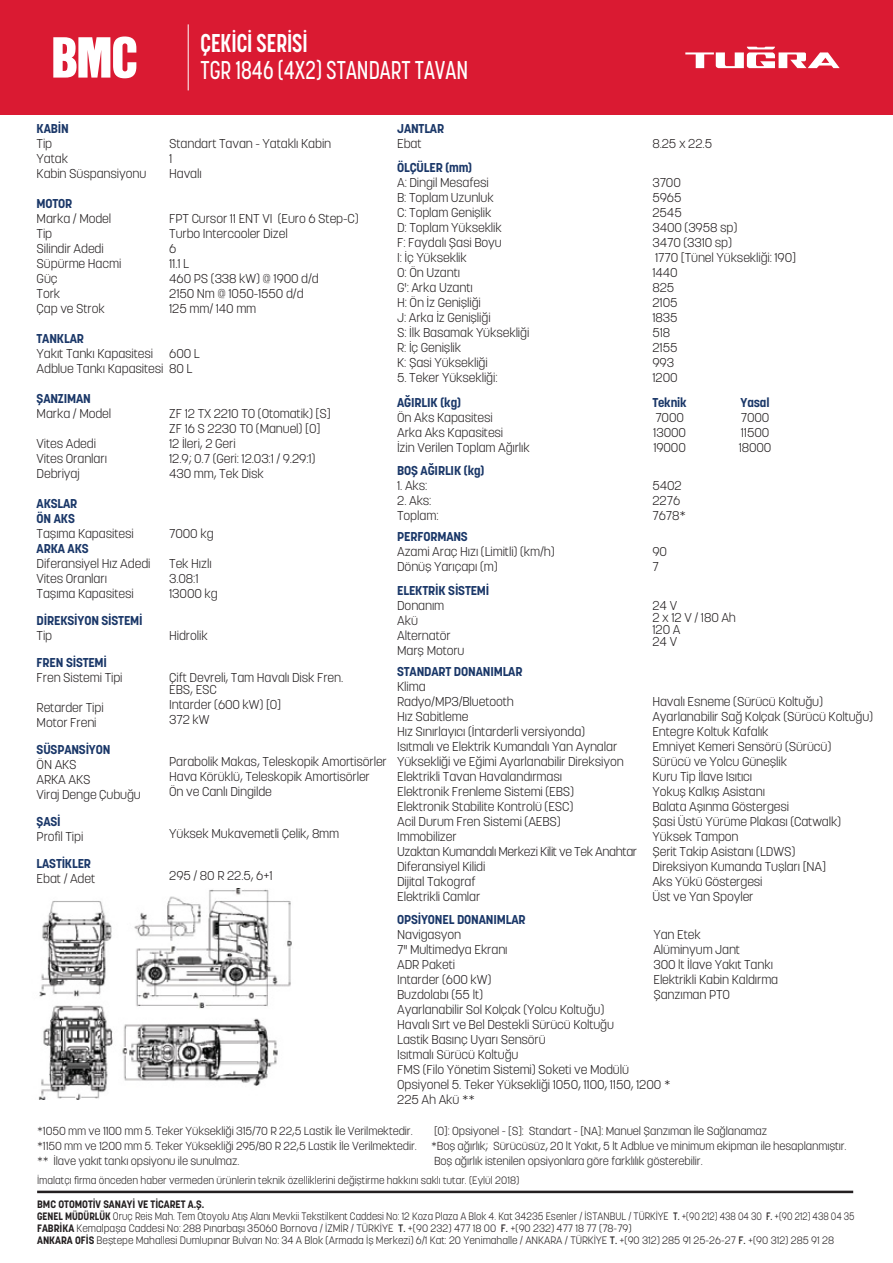
<style>
.page{position:relative;width:893px;height:1263px;background:#fff}
.page>*{position:absolute;margin:0;border:0;box-sizing:border-box;transform-origin:0 0}
.t1{font:500 25.5px "Korolev Condensed";color:#fff;scale:.9 1}
.t2{font:700 25.5px "Korolev Condensed";color:#fff;scale:.9 1}
.t3{font:300 12.75px/15px "Korolev";letter-spacing:-.01em;color:#231f20}
.t4{font:700 12.75px/15px "Korolev";letter-spacing:-.01em;color:#1a3768}
.t5{font:300 11.55px/15px "Korolev";letter-spacing:-.01em;color:#231f20}
.t6{font:300 10.65px/12px "Korolev";color:#231f20;scale:.93 1}
.t7{font:300 10.65px "Korolev";color:#231f20}
.s1{font-weight:700}
.s2{font-weight:500}
</style>
<div class="page">
<hr style="left:37px;top:1191px;width:816px;height:2px;background:#231f20">
<div style="left:0;top:0;width:893px;height:114px;background:#da1a32"></div>
<img style="left:38px;top:889px;width:254px;height:210px">
<hr style="left:188px;top:24px;width:1px;height:66px;background:#fff">
<svg style="left:53px;top:36px;width:83px;height:42px"></svg>
<svg style="left:685px;top:47px;width:155px;height:21px"></svg>
<h1 class="t2" style="left:200px;top:28px;width:121px">ÇEKİCİ SERİSİ</h1>
<h1 class="t1" style="left:200px;top:55px;width:299px">TGR 1846 (4X2) STANDART TAVAN</h1>
<p class="t4" style="left:37px;top:121px;width:34px">KABİN</p>
<p class="t3" style="left:37px;top:136px;width:111px">Tip<br>Yatak<br>Kabin Süspansiyonu</p>
<p class="t4" style="left:37px;top:196px;width:37px">MOTOR</p>
<p class="t3" style="left:37px;top:211px;width:86px">Marka / Model<br>Tip<br>Silindir Adedi<br>Süpürme Hacmi<br>Güç<br>Tork<br>Çap ve Strok</p>
<p class="t4" style="left:37px;top:331px;width:49px">TANKLAR</p>
<p class="t3" style="left:37px;top:346px;width:158px">Yakıt Tankı Kapasitesi<br>Adblue Tankı Kapasitesi 80 L</p>
<p class="t4" style="left:37px;top:391px;width:56px">ŞANZIMAN</p>
<p class="t3" style="left:37px;top:406px;width:76px">Marka / Model</p>
<p class="t3" style="left:37px;top:436px;width:72px">Vites Adedi<br>Vites Oranları<br>Debriyaj</p>
<p class="t4" style="left:37px;top:496px;width:42px">AKSLAR<br>ÖN AKS</p>
<p class="t3" style="left:37px;top:526px;width:99px">Taşıma Kapasitesi</p>
<p class="t4" style="left:37px;top:541px;width:54px">ARKA AKS</p>
<p class="t3" style="left:37px;top:556px;width:115px">Diferansiyel Hız Adedi<br>Vites Oranları<br>Taşıma Kapasitesi</p>
<p class="t4" style="left:37px;top:613px;width:108px">DİREKSİYON SİSTEMİ</p>
<p class="t3" style="left:37px;top:628px;width:17px">Tip</p>
<p class="t4" style="left:37px;top:655px;width:72px">FREN SİSTEMİ</p>
<p class="t3" style="left:37px;top:670px;width:88px">Fren Sistemi Tipi</p>
<p class="t3" style="left:37px;top:700px;width:69px">Retarder Tipi<br>Motor Freni</p>
<p class="t4" style="left:37px;top:742px;width:75px">SÜSPANSİYON</p>
<p class="t3" style="left:37px;top:757px;width:106px">ÖN AKS<br>ARKA AKS<br>Viraj Denge Çubuğu</p>
<p class="t4" style="left:37px;top:814px;width:25px">ŞASİ</p>
<p class="t3" style="left:37px;top:829px;width:48px">Profil Tipi</p>
<p class="t4" style="left:37px;top:856px;width:56px">LASTİKLER</p>
<p class="t3" style="left:37px;top:871px;width:60px">Ebat / Adet</p>
<p class="t3" style="left:169px;top:136px;width:164px">Standart Tavan - Yataklı Kabin<br>1<br>Havalı</p>
<p class="t3" style="left:169px;top:211px;width:191px">FPT Cursor 11 ENT VI (Euro 6 Step-C)<br>Turbo Intercooler Dizel<br>6<br>11.1 L<br>460 PS (338 kW) @ 1900 d/d<br>2150 Nm @ 1050-1550 d/d<br>125 mm/ 140 mm</p>
<p class="t3" style="left:169px;top:346px;width:32px">600 L</p>
<p class="t3" style="left:169px;top:406px;width:163px">ZF 12 TX 2210 TO (Otomatik) [S]<br>ZF 16 S 2230 TO (Manuel) [O]<br>12 İleri, 2 Geri<br>12.9; 0.7 (Geri: 12.03:1 / 9.29:1)<br>430 mm, Tek Disk</p>
<p class="t3" style="left:169px;top:526px;width:46px">7000 kg</p>
<p class="t3" style="left:169px;top:556px;width:50px">Tek Hızlı<br>3.08:1<br>13000 kg</p>
<p class="t3" style="left:169px;top:628px;width:40px">Hidrolik</p>
<p class="t3" style="left:169px;top:672px;width:176px;line-height:12px">Çift Devreli, Tam Havalı Disk Fren.<br>EBS, ESC</p>
<p class="t3" style="left:169px;top:697px;width:114px">Intarder (600 kW) [O]<br>372 kW</p>
<p class="t3" style="left:169px;top:754px;width:219px">Parabolik Makas, Teleskopik Amortisörler<br>Hava Körüklü, Teleskopik Amortisörler<br>Ön ve Canlı Dingilde</p>
<p class="t3" style="left:169px;top:826px;width:172px">Yüksek Mukavemetli Çelik, 8mm</p>
<p class="t3" style="left:169px;top:868px;width:105px">295 / 80 R 22.5, 6+1</p>
<p class="t4" style="left:397px;top:121px;width:48px">JANTLAR</p>
<p class="t3" style="left:397px;top:136px;width:26px">Ebat</p>
<p class="t4" style="left:397px;top:160px;width:77px">ÖLÇÜLER (mm)</p>
<p class="t3" style="left:397px;top:175px;width:134px">A: Dingil Mesafesi<br>B: Toplam Uzunluk<br>C: Toplam Genişlik<br>D: Toplam Yükseklik<br>F: Faydalı Şasi Boyu<br>I: İç Yükseklik<br>O: Ön Uzantı<br>G': Arka Uzantı<br>H: Ön İz Genişliği<br>J: Arka İz Genişliği<br>S: İlk Basamak Yüksekliği<br>R: İç Genişlik<br>K: Şasi Yüksekliği</p>
<p class="t3" style="left:397px;top:370px;width:102px">5. Teker Yüksekliği:</p>
<p class="t4" style="left:397px;top:395px;width:65px">AĞIRLIK (kg)</p>
<p class="t3" style="left:397px;top:410px;width:134px">Ön Aks Kapasitesi<br>Arka Aks Kapasitesi<br>İzin Verilen Toplam Ağırlık</p>
<p class="t4" style="left:397px;top:463px;width:89px">BOŞ AĞIRLIK (kg)</p>
<p class="t3" style="left:397px;top:478px;width:32px">1. Aks:</p>
<p class="t3" style="left:397px;top:493px;width:43px">2. Aks:<br>Toplam:</p>
<p class="t4" style="left:397px;top:529px;width:72px">PERFORMANS</p>
<p class="t3" style="left:397px;top:544px;width:159px">Azami Araç Hızı (Limitli) (km/h)<br>Dönüş Yarıçapı (m)</p>
<p class="t4" style="left:397px;top:583px;width:94px">ELEKTRİK SİSTEMİ</p>
<p class="t3" style="left:397px;top:598px;width:69px">Donanım<br>Akü<br>Alternatör<br>Marş Motoru</p>
<p class="t3" style="left:652px;top:136px;width:61px">8.25 x 22.5</p>
<p class="t3" style="left:652px;top:175px;width:145px">3700<br>5965<br>2545<br>3400 (3958 sp)<br>3470 (3310 sp)<br>1770 [Tünel Yüksekliği: 190]<br>1440<br>825<br>2105<br>1835<br>518<br>2155<br>993<br>1200</p>
<p class="t4" style="left:652px;top:395px;width:36px">Teknik</p>
<p class="t3" style="left:653px;top:410px;width:34px">7000<br>13000<br>19000</p>
<p class="t3" style="left:652px;top:478px;width:35px">5402<br>2276<br>7678*</p>
<p class="t4" style="left:741px;top:395px;width:30px">Yasal</p>
<p class="t3" style="left:739px;top:410px;width:34px">7000<br>11500<br>18000</p>
<p class="t3" style="left:652px;top:544px;width:16px">90<br>7</p>
<p class="t3" style="left:652px;top:600px;width:85px;line-height:12px">24 V<br>2 x 12 V / 180 Ah<br>120 A<br>24 V</p>
<p class="t4" style="left:397px;top:664px;width:127px">STANDART DONANIMLAR</p>
<p class="t3" style="left:397px;top:679px;width:242px">Klima<br>Radyo/MP3/Bluetooth<br>Hız Sabitleme<br>Hız Sınırlayıcı (İntarderli versiyonda)<br>Isıtmalı ve Elektrik Kumandalı Yan Aynalar<br>Yüksekliği ve Eğimi Ayarlanabilir Direksiyon<br>Elektrikli Tavan Havalandırması<br>Elektronik Frenleme Sistemi (EBS)<br>Elektronik Stabilite Kontrolü (ESC)<br>Acil Durum Fren Sistemi (AEBS)<br>Immobilizer<br>Uzaktan Kumandalı Merkezi Kilit ve Tek Anahtar<br>Diferansiyel Kilidi<br>Dijital Takograf<br>Elektrikli Camlar</p>
<p class="t4" style="left:397px;top:912px;width:130px">OPSİYONEL DONANIMLAR</p>
<p class="t3" style="left:397px;top:927px;width:275px">Navigasyon<br>7" Multimedya Ekranı<br>ADR Paketi<br>Intarder (600 kW)<br>Buzdolabı (55 lt)<br>Ayarlanabilir Sol Kolçak (Yolcu Koltuğu)<br>Havalı Sırt ve Bel Destekli Sürücü Koltuğu<br>Lastik Basınç Uyarı Sensörü<br>Isıtmalı Sürücü Koltuğu<br>FMS (Filo Yönetim Sistemi) Soketi ve Modülü<br>Opsiyonel 5. Teker Yüksekliği 1050, 1100, 1150, 1200 *<br>225 Ah Akü **</p>
<p class="t3" style="left:652px;top:694px;width:222px">Havalı Esneme (Sürücü Koltuğu)<br>Ayarlanabilir Sağ Kolçak (Sürücü Koltuğu)<br>Entegre Koltuk Kafalık<br>Emniyet Kemeri Sensörü (Sürücü)<br>Sürücü ve Yolcu Güneşlik<br>Kuru Tip İlave Isıtıcı<br>Yokuş Kalkış Asistanı<br>Balata Aşınma Göstergesi<br>Şasi Üstü Yürüme Plakası (Catwalk)<br>Yüksek Tampon<br>Şerit Takip Asistanı (LDWS)<br>Direksiyon Kumanda Tuşları [NA]<br>Aks Yükü Göstergesi<br>Üst ve Yan Spoyler</p>
<p class="t3" style="left:653px;top:927px;width:126px">Yan Etek<br>Alüminyum Jant<br>300 lt İlave Yakıt Tankı<br>Elektrikli Kabin Kaldırma<br>Şanzıman PTO</p>
<p class="t5" style="left:37px;top:1123px;width:381px">*1050 mm ve 1100 mm 5. Teker Yüksekliği 315/70 R 22,5 Lastik İle Verilmektedir. *1150 mm ve 1200 mm 5. Teker Yüksekliği 295/80 R 22,5 Lastik İle Verilmektedir. ** İlave yakıt tankı opsiyonu ile sunulmaz.</p>
<p class="t5" style="left:431px;top:1123px;width:417px">[O]: Opsiyonel - [S]: Standart - [NA]: Manuel Şanzıman İle Sağlanamaz<br>*Boş ağırlık; Sürücüsüz, 20 lt Yakıt, 5 lt Adblue ve minimum ekipman ile hesaplanmıştır.<br>Boş ağırlık istenilen opsiyonlara göre farklılık gösterebilir.</p>
<p class="t7" style="left:37px;top:1173px;width:484px">İmalatçı firma önceden haber vermeden ürünlerin teknik özelliklerini değiştirme hakkını saklı tutar. (Eylül 2018)</p>
<p class="t6" style="left:37px;top:1198px;width:880px"><span class="s1">BMC OTOMOTİV SANAYİ VE TİCARET A.Ş.<br>GENEL MÜDÜRLÜK</span> Oruç Reis Mah. Tem Otoyolu Atış Alanı Mevkii Tekstilkent Caddesi No: 12 Koza Plaza A Blok 4. Kat 34235 Esenler / İSTANBUL / TÜRKİYE <span class="s2">T.</span> +(90 212) 438 04 30 <span class="s2">F.</span> +(90 212) 438 04 35<br><span class="s1">FABRİKA</span> Kemalpaşa Caddesi No: 288 Pınarbaşı 35060 Bornova / İZMİR / TÜRKİYE <span class="s2">T.</span> +(90 232) 477 18 00 <span class="s2">F.</span> +(90 232) 477 18 77 (78-79)<br><span class="s1">ANKARA OFİS</span> Beştepe Mahallesi Dumlupınar Bulvarı No: 34 A Blok (Armada İş Merkezi) 6/1 Kat: 20 Yenimahalle / ANKARA / TÜRKİYE <span class="s2">T.</span> +(90 312) 285 91 25-26-27 <span class="s2">F.</span> +(90 312) 285 91 28</p>
</div>
